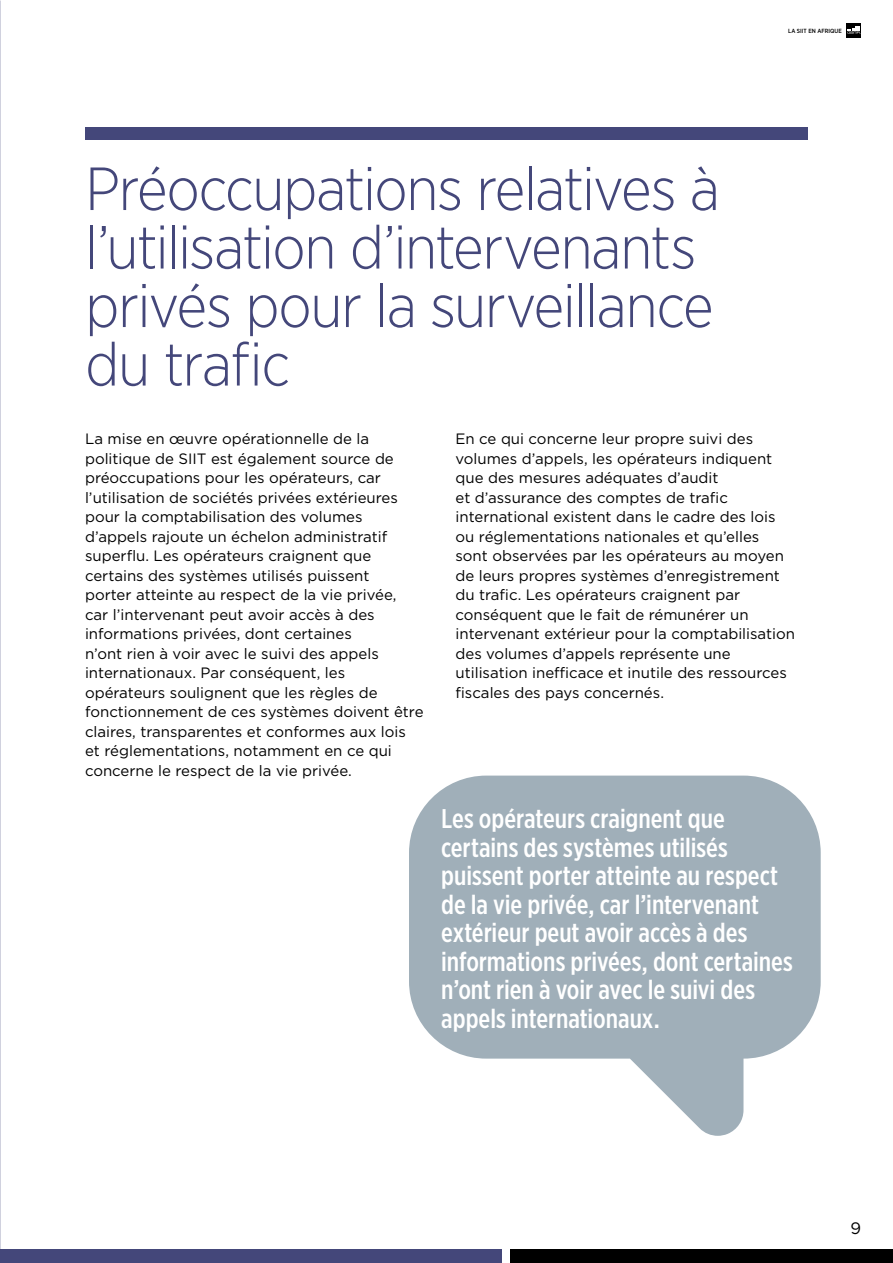
<style>
.page{position:relative;width:893px;height:1263px;background:#fff}
.page>*{position:absolute;margin:0;border:0;box-sizing:border-box;transform-origin:0 0}
.t1{font:300 60.75px/58.5px "Gotham Narrow";letter-spacing:-.03em;color:#44477a}
.t2{font:500 27px/28.5px "Gotham X Narrow";color:#fff}
.t3{font:16.5px "Gotham";color:#000}
.t4{font:15px/19.5px "Gotham";color:#000}
.t5{font:500 6px "Gotham Narrow";color:#000}
</style>
<div class="page">
<div style="left:0;top:1249px;width:502px;height:14px;background:#44477a"></div>
<div style="left:510px;top:1249px;width:383px;height:14px;background:#000"></div>
<svg style="left:846px;top:23px;width:15px;height:15px"></svg>
<svg style="left:848px;top:26px;width:13px;height:8px"></svg>
<div style="left:85px;top:128px;width:723px;height:12px;background:#44477a"></div>
<svg style="left:409px;top:776px;width:412px;height:360px;fill:#a0afb9"></svg>
<h1 class="t1" style="left:85px;top:158px;width:636px">Préoccupations relatives à l’utilisation d’intervenants privés pour la surveillance du trafic</h1>
<p class="t5" style="left:788px;top:27px;width:55px">LA SIIT EN AFRIQUE</p>
<p class="t4" style="left:85px;top:429px;width:340px">La mise en œuvre opérationnelle de la politique de SIIT est également source de préoccupations pour les opérateurs, car l’utilisation de sociétés privées extérieures pour la comptabilisation des volumes d’appels rajoute un échelon administratif superflu. Les opérateurs craignent que certains des systèmes utilisés puissent<br>porter atteinte au respect de la vie privée, car l’intervenant peut avoir accès à des informations privées, dont certaines<br>n’ont rien à voir avec le suivi des appels internationaux. Par conséquent, les opérateurs soulignent que les règles de fonctionnement de ces systèmes doivent être claires, transparentes et conformes aux lois et réglementations, notamment en ce qui concerne le respect de la vie privée.</p>
<p class="t4" style="left:455px;top:429px;width:341px">En ce qui concerne leur propre suivi des volumes d’appels, les opérateurs indiquent que des mesures adéquates d’audit<br>et d’assurance des comptes de trafic international existent dans le cadre des lois ou réglementations nationales et qu’elles sont observées par les opérateurs au moyen de leurs propres systèmes d’enregistrement du trafic. Les opérateurs craignent par conséquent que le fait de rémunérer un intervenant extérieur pour la comptabilisation des volumes d’appels représente une utilisation inefficace et inutile des ressources fiscales des pays concernés.</p>
<p class="t2" style="left:441px;top:804px;width:353px">Les opérateurs craignent que certains des systèmes utilisés puissent porter atteinte au respect de la vie privée, car l’intervenant extérieur peut avoir accès à des informations privées, dont certaines n’ont rien à voir avec le suivi des appels internationaux.</p>
<p class="t3" style="left:850px;top:1217px;width:12px">9</p>
</div>
